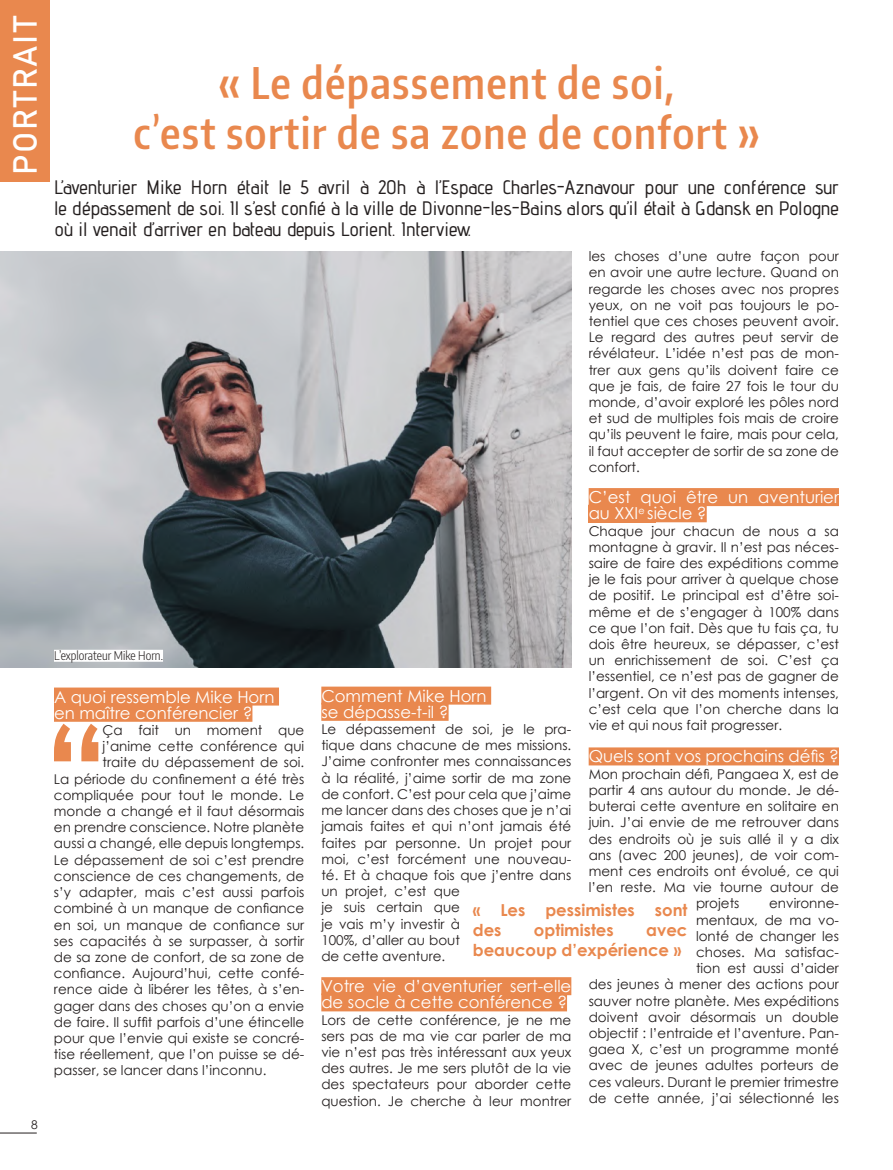
<style>
.page{position:relative;width:893px;height:1170px;background:#fff}
.page>*{position:absolute;margin:0;border:0;box-sizing:border-box;transform-origin:0 0}
.t1{font:600 43.5px/49.5px "Encode Sans Compressed";letter-spacing:.03em;color:#e9884e;text-align:center}
.t2{font:33px "Bahnschrift";letter-spacing:.045em;color:#fff}
.t3{font:500 19.5px/21px "Advent Pro";color:#241f1f;text-align:justify}
.t4{font:16.5px/16.2px "Century Gothic";color:#fff}
.t5{font:700 16.5px/19.8px "Century Gothic";color:#e9884e}
.t6{font:13.5px/16.2px "Century Gothic";color:#241f1f;text-align:justify}
.t7{font:300 12px "Encode Sans Condensed";color:#241f1f}
.t8{font:12px "Century Gothic";color:#241f1f}
</style>
<div class="page">
<hr style="left:0;top:1132px;width:37px;height:1px;background:#241f1f">
<div style="left:0;top:0;width:49px;height:182px;background:#e9884e"></div>
<img style="left:0;top:251px;width:571px;height:416px">
<div style="left:54px;top:649px;width:109px;height:12px;background:#fff"></div>
<div style="left:54px;top:687px;width:225px;height:18px;background:#e9884e"></div>
<div style="left:54px;top:703px;width:198px;height:18px;background:#e9884e"></div>
<div style="left:321px;top:686px;width:170px;height:18px;background:#e9884e"></div>
<div style="left:321px;top:702px;width:128px;height:18px;background:#e9884e"></div>
<div style="left:321px;top:977px;width:250px;height:18px;background:#e9884e"></div>
<div style="left:321px;top:993px;width:246px;height:18px;background:#e9884e"></div>
<div style="left:589px;top:505px;width:67px;height:17px;background:#e9884e"></div>
<div style="left:589px;top:488px;width:250px;height:18px;background:#e9884e"></div>
<div style="left:647px;top:504px;width:60px;height:18px;background:#e9884e"></div>
<div style="left:589px;top:747px;width:250px;height:18px;background:#e9884e"></div>
<svg style="left:54px;top:723px;width:44px;height:38px"></svg>
<h2 class="t2" style="left:0;top:175px;width:161px;rotate:-90deg">PORTRAIT</h2>
<p class="t8" style="left:31px;top:1116px;width:8px">8</p>
<h1 class="t1" style="left:133px;top:57px;width:628px">« Le dépassement de soi,<br>c’est sortir de sa zone de confort »</h1>
<p class="t3" style="left:54px;top:176px;width:786px">L’aventurier Mike Horn était le 5 avril à 20h à l’Espace Charles-Aznavour pour une conférence sur le dépassement de soi. Il s’est confié à la ville de Divonne-les-Bains alors qu’il était à Gdansk en Pologne où il venait d’arriver en bateau depuis Lorient. Interview.</p>
<p class="t7" style="left:54px;top:647px;width:111px">L’explorateur Mike Horn.</p>
<p class="t4" style="left:54px;top:688px;width:222px">A quoi ressemble Mike Horn en maître conférencier ?</p>
<p class="t6" style="left:103px;top:721px;width:203px">Ça fait un moment que</p>
<p class="t6" style="left:103px;top:738px;width:203px">j’anime cette conférence qui</p>
<p class="t6" style="left:103px;top:754px;width:203px">traite du dépassement de soi.</p>
<p class="t6" style="left:54px;top:770px;width:252px">La période du confinement a été très</p>
<p class="t6" style="left:54px;top:786px;width:252px">compliquée pour tout le monde. Le</p>
<p class="t6" style="left:54px;top:802px;width:252px">monde a changé et il faut désormais</p>
<p class="t6" style="left:54px;top:819px;width:252px">en prendre conscience. Notre planète</p>
<p class="t6" style="left:54px;top:835px;width:252px">aussi a changé, elle depuis longtemps.</p>
<p class="t6" style="left:54px;top:851px;width:252px">Le dépassement de soi c’est prendre</p>
<p class="t6" style="left:54px;top:867px;width:252px">conscience de ces changements, de</p>
<p class="t6" style="left:54px;top:883px;width:252px">s’y adapter, mais c’est aussi parfois</p>
<p class="t6" style="left:54px;top:900px;width:252px">combiné à un manque de confiance</p>
<p class="t6" style="left:54px;top:916px;width:252px">en soi, un manque de confiance sur</p>
<p class="t6" style="left:54px;top:932px;width:252px">ses capacités à se surpasser, à sortir</p>
<p class="t6" style="left:54px;top:948px;width:252px">de sa zone de confort, de sa zone de</p>
<p class="t6" style="left:54px;top:964px;width:252px">confiance. Aujourd’hui, cette confé-</p>
<p class="t6" style="left:54px;top:981px;width:252px">rence aide à libérer les têtes, à s’en-</p>
<p class="t6" style="left:54px;top:997px;width:252px">gager dans des choses qu’on a envie</p>
<p class="t6" style="left:54px;top:1013px;width:252px">de faire. Il suffit parfois d’une étincelle</p>
<p class="t6" style="left:54px;top:1029px;width:252px">pour que l’envie qui existe se concré-</p>
<p class="t6" style="left:54px;top:1045px;width:252px">tise réellement, que l’on puisse se dé-</p>
<p class="t6" style="left:54px;top:1062px;width:214px">passer, se lancer dans l’inconnu.</p>
<p class="t6" style="left:589px;top:248px;width:252px">les choses d’une autre façon pour en avoir une autre lecture. Quand on regarde les choses avec nos propres yeux, on ne voit pas toujours le po&shy;tentiel que ces choses peuvent avoir.<br>Le regard des autres peut servir de révélateur. L’idée n’est pas de mon&shy;trer aux gens qu’ils doivent faire ce que je fais, de faire 27 fois le tour du monde, d’avoir exploré les pôles nord et sud de multiples fois mais de croire qu’ils peuvent le faire, mais pour cela, il faut accepter de sortir de sa zone de confort.</p>
<p class="t4" style="left:589px;top:488px;width:252px">C’est quoi être un aventurier au XXI<sup>e</sup> siècle ?</p>
<p class="t6" style="left:589px;top:522px;width:252px">Chaque jour chacun de nous a sa montagne à gravir. Il n’est pas néces&shy;saire de faire des expéditions comme je le fais pour arriver à quelque chose de positif. Le principal est d’être soi&shy;même et de s’engager à 100% dans ce que l’on fait. Dès que tu fais ça, tu dois être heureux, se dépasser, c’est un enrichissement de soi. C’est ça l’essentiel, ce n’est pas de gagner de l’argent. On vit des moments intenses, c’est cela que l’on cherche dans la vie et qui nous fait progresser.</p>
<p class="t4" style="left:589px;top:748px;width:252px">Quels sont vos prochains défis ?</p>
<p class="t6" style="left:589px;top:765px;width:252px;text-align:center">Mon prochain défi, Pangaea X, est de partir 4 ans autour du monde. Je dé&shy;buterai cette aventure en solitaire en juin. J’ai envie de me retrouver dans des endroits où je suis allé il y a dix ans (avec 200 jeunes), de voir com&shy;ment ces endroits ont évolué, ce qui l’en reste. Ma vie tourne autour de projets</p>
<p class="t4" style="left:321px;top:687px;width:167px">Comment Mike Horn se dépasse-t-il ?</p>
<p class="t6" style="left:321px;top:720px;width:252px;text-align:left">Le dépassement de soi, je le pra&shy;tique dans chacune de mes missions.<br>J’aime confronter mes connaissances à la réalité, j’aime sortir de ma zone de confort. C’est pour cela que j’aime me lancer dans des choses que je n’ai jamais faites et qui n’ont jamais été faites par personne. Un projet pour moi, c’est forcément une nouveau&shy;té. Et à chaque fois que j’entre dans un projet, c’est que<br>je suis certain que<br>je vais m’y investir à<br>100%, d’aller au bout<br>de cette aventure.</p>
<p class="t4" style="left:321px;top:977px;width:252px">Votre vie d’aventurier sert-elle de socle à cette conférence ?</p>
<p class="t6" style="left:321px;top:1011px;width:252px">Lors de cette conférence, je ne me sers pas de ma vie car parler de ma vie n’est pas très intéressant aux yeux des autres. Je me sers plutôt de la vie des spectateurs pour aborder cette question. Je cherche à leur montrer</p>
<p class="t6" style="left:589px;top:895px;width:252px;text-align:right">environne-<br>mentaux, de ma vo-<br>lonté de changer les<br>choses. Ma satisfac-<br>tion est aussi d’aider<br>des jeunes à mener des actions pour sauver notre planète. Mes expéditions doivent avoir désormais un double objectif : l’entraide et l’aventure. Pan&shy;gaea X, c’est un programme monté avec de jeunes adultes porteurs de ces valeurs. Durant le premier trimestre de cette année, j’ai sélectionné les</p>
<p class="t5" style="left:473px;top:899px;width:216px">« Les pessimistes sont des</p>
<p class="t5" style="left:534px;top:919px;width:81px">optimistes</p>
<p class="t5" style="left:473px;top:919px;width:216px;text-indent:173px">avec beaucoup d’expérience »</p>
</div>
